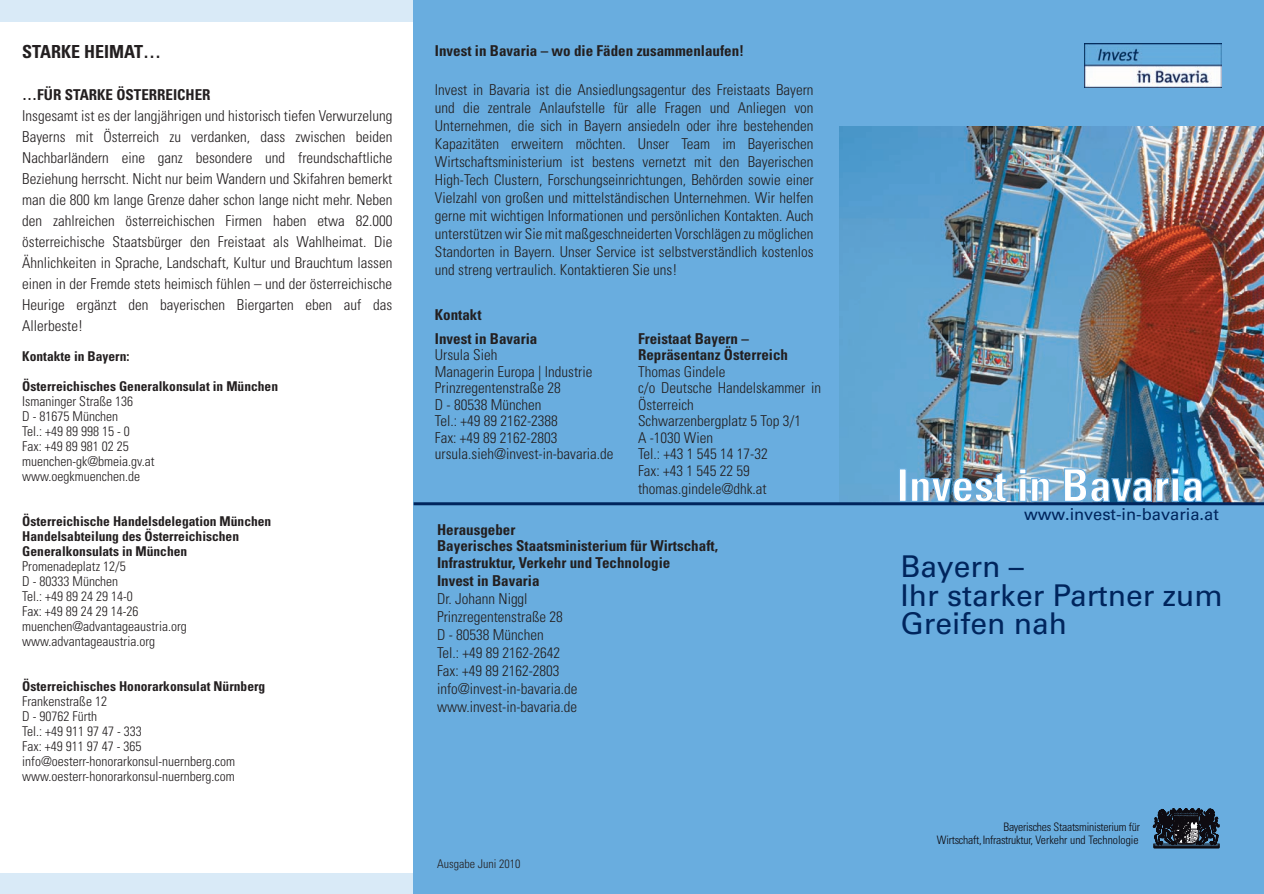
<style>
.page{position:relative;width:1264px;height:894px;background:#fff}
.page>*{position:absolute;margin:0;border:0;box-sizing:border-box;transform-origin:0 0}
.t1{font:30px/28.5px "Univers LT Std";color:#00255d}
.t2{font:700 condensed 18px "Univers LT Std";color:#231f20}
.t3{font:16.5px "Univers LT Std";color:#00255d}
.t4{font:300 condensed 15px/18px "Univers LT Std";color:#231f20}
.t5{font:700 condensed 15px/16.5px "Univers LT Std";color:#231f20}
.t6{font:300 condensed 13.5px/15px "Univers LT Std";color:#231f20}
.t7{font:700 condensed 13.5px/15px "Univers LT Std";color:#231f20}
.t8{font:300 condensed 12px "Univers LT Std";color:#231f20}
.t9{font:300 condensed 11.7px/13.4px "Univers LT Std";letter-spacing:-.02em;color:#0e0b10;text-align:right}
</style>
<div class="page">
<div style="left:0;top:0;width:413px;height:22px;background:#d9eaf7"></div>
<div style="left:413px;top:0;width:850px;height:894px;background:#69addf"></div>
<img style="left:1084px;top:44px;width:136px;height:43px">
<img style="left:839px;top:126px;width:424px;height:376px">
<img style="left:898px;top:468px;width:304px;height:34px">
<hr style="left:413px;top:502px;width:850px;height:3px;background:#00255d">
<svg style="left:1152px;top:808px;width:67px;height:40px;background:#2b3542"></svg>
<div style="left:0;top:873px;width:413px;height:21px;background:#d9eaf7"></div>
<p class="t2" style="left:22px;top:40px;width:140px">STARKE HEIMAT…</p>
<p class="t5" style="left:22px;top:86px;width:190px">…FÜR STARKE ÖSTERREICHER</p>
<p class="t4" style="left:22px;top:105px;width:371px;line-height:21px;text-align:justify">Insgesamt ist es der langjährigen und historisch tiefen Verwurzelung Bayerns mit Österreich zu verdanken, dass zwischen beiden Nachbarländern eine ganz besondere und freundschaftliche Beziehung herrscht. Nicht nur beim Wandern und Skifahren bemerkt man die 800 km lange Grenze daher schon lange nicht mehr. Neben den zahlreichen österreichischen Firmen haben etwa 82.000 österreichische Staatsbürger den Freistaat als Wahlheimat. Die Ähnlichkeiten in Sprache, Landschaft, Kultur und Brauchtum lassen einen in der Fremde stets heimisch fühlen – und der österreichische Heurige ergänzt den bayerischen Biergarten eben auf das Allerbeste!</p>
<p class="t7" style="left:22px;top:348px;width:109px">Kontakte in Bayern:</p>
<p class="t7" style="left:22px;top:378px;width:257px">Österreichisches Generalkonsulat in München</p>
<p class="t6" style="left:22px;top:393px;width:134px">Ismaninger Straße 136<br>D - 81675 München<br>Tel.: +49 89 998 15 - 0<br>Fax: +49 89 981 02 25 muenchen-gk@bmeia.gv.at www.oegkmuenchen.de</p>
<p class="t7" style="left:22px;top:513px;width:250px">Österreichische Handelsdelegation München<br>Handelsabteilung des Österreichischen<br>Generalkonsulats in München</p>
<p class="t6" style="left:22px;top:558px;width:166px">Promenadeplatz 12/5<br>D - 80333 München<br>Tel.: +49 89 24 29 14-0<br>Fax: +49 89 24 29 14-26 muenchen@advantageaustria.org www.advantageaustria.org</p>
<p class="t7" style="left:22px;top:678px;width:244px">Österreichisches Honorarkonsulat Nürnberg</p>
<p class="t6" style="left:22px;top:693px;width:214px">Frankenstraße 12<br>D - 90762 Fürth<br>Tel.: +49 911 97 47 - 333<br>Fax: +49 911 97 47 - 365 info@oesterr-honorarkonsul-nuernberg.com www.oesterr-honorarkonsul-nuernberg.com</p>
<p class="t5" style="left:435px;top:42px;width:311px">Invest in Bavaria – wo die Fäden zusammenlaufen!</p>
<p class="t4" style="left:435px;top:80px;width:380px;text-align:justify">Invest in Bavaria ist die Ansiedlungsagentur des Freistaats Bayern und die zentrale Anlaufstelle für alle Fragen und Anliegen von Unternehmen, die sich in Bayern ansiedeln oder ihre bestehenden Kapazitäten erweitern möchten. Unser Team im Bayerischen Wirtschaftsministerium ist bestens vernetzt mit den Bayerischen High-Tech Clustern, Forschungseinrichtungen, Behörden sowie einer Vielzahl von großen und mittelständischen Unternehmen. Wir helfen gerne mit wichtigen Informationen und persönlichen Kontakten. Auch unterstützen wir Sie mit maßgeschneiderten Vorschlägen zu möglichen Standorten in Bayern. Unser Service ist selbstverständlich kostenlos und streng vertraulich. Kontaktieren Sie uns!</p>
<p class="t5" style="left:435px;top:306px;width:48px">Kontakt</p>
<p class="t5" style="left:435px;top:330px;width:104px">Invest in Bavaria</p>
<p class="t4" style="left:435px;top:346px;width:180px;line-height:16.5px">Ursula Sieh<br>Managerin Europa | Industrie<br>Prinzregentenstraße 28<br>D - 80538 München<br>Tel.: +49 89 2162-2388<br>Fax: +49 89 2162-2803 ursula.sieh@invest-in-bavaria.de</p>
<p class="t5" style="left:638px;top:330px;width:151px">Freistaat Bayern –<br>Repräsentanz Österreich</p>
<p class="t4" style="left:638px;top:363px;width:184px;line-height:16.5px">Thomas Gindele<br>c/o Deutsche Handelskammer in<br>Österreich<br>Schwarzenbergplatz 5 Top 3/1<br>A -1030 Wien<br>Tel.: +43 1 545 14 17-32<br>Fax: +43 1 545 22 59</p>
<p class="t4" style="left:638px;top:479px;width:130px">thomas.gindele@dhk.at</p>
<p class="t5" style="left:437px;top:521px;width:282px">Herausgeber<br>Bayerisches Staatsministerium für Wirtschaft,<br>Infrastruktur, Verkehr und Technologie</p>
<p class="t5" style="left:437px;top:572px;width:104px">Invest in Bavaria</p>
<p class="t4" style="left:437px;top:589px;width:142px">Dr. Johann Niggl<br>Prinzregentenstraße 28<br>D - 80538 München<br>Tel.: +49 89 2162-2642<br>Fax: +49 89 2162-2803 info@invest-in-bavaria.de www.invest-in-bavaria.de</p>
<p class="t8" style="left:437px;top:856px;width:85px">Ausgabe Juni 2010</p>
<p class="t3" style="left:1024px;top:504px;width:196px">www.invest-in-bavaria.at</p>
<h1 class="t1" style="left:900px;top:552px;width:324px">Bayern –<br>Ihr starker Partner zum<br>Greifen nah</h1>
<p class="t9" style="left:936px;top:820px;width:204px">Bayerisches Staatsministerium für<br>Wirtschaft, Infrastruktur, Verkehr und Technologie</p>
</div>
